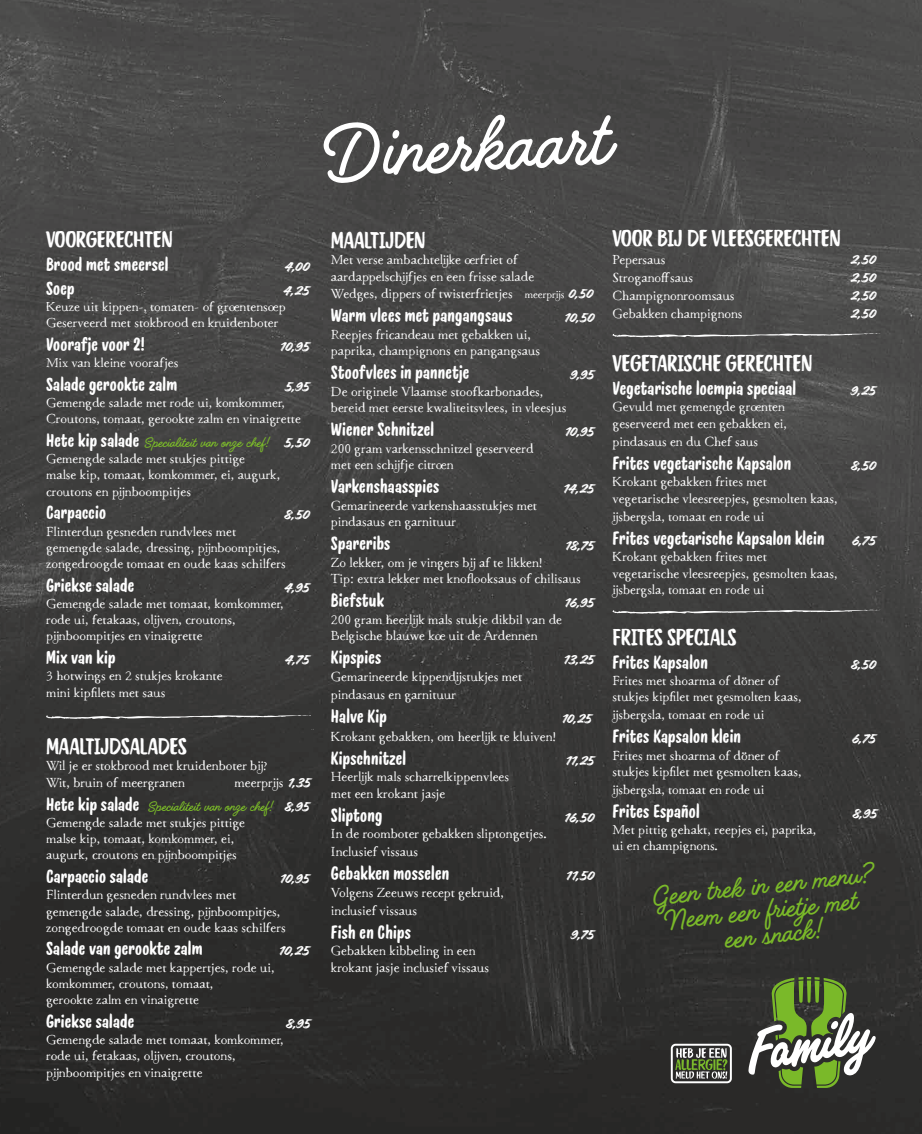
<style>
.page{position:relative;width:922px;height:1134px;background:#fff}
.page>*{position:absolute;margin:0;border:0;box-sizing:border-box;transform-origin:0 0}
.t1{font:89.88px "Handelson Three";color:#fff}
.t2{font:32.5px/25px "Handelson Three";color:#7ab929;text-align:center}
.t3{font:22.5px "Quotes Caps";color:#fff}
.t4{font:22.12px "Quotes Caps";color:#fff}
.t5{font:20px "Handelson Four";color:#fff}
.t6{font:19.75px "Handelson Four";color:#fff}
.t7{font:16px "Handelson Three";color:#7ab929}
.t8{font:15px "Handelson Two";color:#fff}
.t9{font:13.75px/16.5px "Macarons";color:#fff}
.t10{font:13.5px/16.2px "Macarons";color:#fff}
.s1{font-family:"Handelson Four";font-size:19.75px;color:#fff}
.s2{font-family:"Handelson Two";font-size:15px;color:#fff}
.s3{font-family:"Handelson Two";font-size:15px}
.s4{font-size:11.25px}
</style>
<div class="page">
<img style="left:0;top:0;width:921px;height:1134px">
<div style="left:670px;top:1044px;width:61px;height:39px;border:2px solid #fff;border-radius:4px"></div>
<svg style="left:675px;top:1048px;width:52px;height:31px;background:#6d785f"></svg>
<svg style="left:748px;top:977px;width:127px;height:111px"></svg>
<svg style="left:46px;top:715px;width:265px;height:4px"></svg>
<svg style="left:612px;top:333px;width:268px;height:5px"></svg>
<svg style="left:612px;top:609px;width:268px;height:5px"></svg>
<h1 class="t1" style="left:312px;top:107px;width:294px;rotate:-3deg">Dinerkaart</h1>
<h3 class="t4" style="left:46px;top:226px;width:128px">VOORGERECHTEN</h3>
<h3 class="t6" style="left:46px;top:253px;width:124px">Brood met smeersel</h3>
<p class="t8" style="left:284px;top:258px;width:26px">4,00</p>
<h3 class="t6" style="left:46px;top:276px;width:30px">Soep</h3>
<p class="t8" style="left:283px;top:282px;width:27px">4,25</p>
<p class="t10" style="left:46px;top:299px;width:241px">Keuze uit kippen-, tomaten- of groentensoep<br>Geserveerd met stokbrood en kruidenboter</p>
<h3 class="t6" style="left:46px;top:332px;width:100px">Voorafje voor 2!</h3>
<p class="t8" style="left:279px;top:338px;width:31px">10,95</p>
<p class="t10" style="left:46px;top:355px;width:134px">Mix van kleine voorafjes</p>
<h3 class="t6" style="left:46px;top:372px;width:133px">Salade gerookte zalm</h3>
<p class="t8" style="left:284px;top:378px;width:26px">5,95</p>
<p class="t10" style="left:46px;top:395px;width:256px">Gemengde salade met rode ui, komkommer,<br>Croutons, tomaat, gerookte zalm en vinaigrette</p>
<p class="t7" style="left:46px;top:434px;width:264px"><span class="s1">Hete kip salade</span> Specialiteit van onze chef! <span class="s2">5,50</span></p>
<p class="t10" style="left:46px;top:451px;width:236px">Gemengde salade met stukjes pittige<br>malse kip, tomaat, komkommer, ei, augurk, croutons en pijnboompitjes</p>
<h3 class="t6" style="left:46px;top:501px;width:62px">Carpaccio</h3>
<p class="t8" style="left:284px;top:507px;width:26px">8,50</p>
<p class="t10" style="left:46px;top:523px;width:241px">Flinterdun gesneden rundvlees met gemengde salade, dressing, pijnboompitjes, zongedroogde tomaat en oude kaas schilfers</p>
<h3 class="t6" style="left:46px;top:573px;width:90px">Griekse salade</h3>
<p class="t8" style="left:284px;top:579px;width:27px">4,95</p>
<p class="t10" style="left:46px;top:596px;width:239px">Gemengde salade met tomaat, komkommer, rode ui, fetakaas, olijven, croutons, pijnboompitjes en vinaigrette</p>
<h3 class="t6" style="left:46px;top:646px;width:71px">Mix van kip</h3>
<p class="t8" style="left:284px;top:651px;width:26px">4,75</p>
<p class="t10" style="left:46px;top:668px;width:178px">3 hotwings en 2 stukjes krokante mini kipfilets met saus</p>
<h3 class="t4" style="left:46px;top:732px;width:142px">MAALTIJDSALADES</h3>
<p class="t9" style="left:46px;top:757px;width:223px;line-height:17.4px">Wil je er stokbrood met kruidenboter bij?<br>Wit, bruin of meergranen</p>
<p class="t9" style="left:234px;top:775px;width:77px">meerprijs <span class="s3">1,35</span></p>
<p class="t7" style="left:46px;top:798px;width:264px"><span class="s1">Hete kip salade</span> Specialiteit van onze chef! <span class="s2">8,95</span></p>
<p class="t10" style="left:46px;top:815px;width:200px">Gemengde salade met stukjes pittige malse kip, tomaat, komkommer, ei, augurk, croutons en pijnboompitjes</p>
<h3 class="t6" style="left:46px;top:865px;width:104px">Carpaccio salade</h3>
<p class="t8" style="left:279px;top:870px;width:31px">10,95</p>
<p class="t10" style="left:46px;top:887px;width:241px">Flinterdun gesneden rundvlees met gemengde salade, dressing, pijnboompitjes, zongedroogde tomaat en oude kaas schilfers</p>
<h3 class="t6" style="left:46px;top:937px;width:158px">Salade van gerookte zalm</h3>
<p class="t8" style="left:278px;top:943px;width:32px">10,25</p>
<p class="t10" style="left:46px;top:959px;width:230px">Gemengde salade met kappertjes, rode ui, komkommer, croutons, tomaat,<br>gerookte zalm en vinaigrette</p>
<h3 class="t6" style="left:46px;top:1009px;width:90px">Griekse salade</h3>
<p class="t8" style="left:285px;top:1015px;width:26px">8,95</p>
<p class="t10" style="left:46px;top:1032px;width:239px">Gemengde salade met tomaat, komkommer, rode ui, fetakaas, olijven, croutons, pijnboompitjes en vinaigrette</p>
<h3 class="t3" style="left:331px;top:226px;width:96px">MAALTIJDEN</h3>
<p class="t9" style="left:331px;top:252px;width:263px;line-height:17px">Met verse ambachtelijke oerfriet of aardappelschijfjes en een frisse salade<br>Wedges, dippers of twisterfrietjes <span class="s4">meerprijs</span> <span class="s3">0,50</span></p>
<h3 class="t5" style="left:331px;top:303px;width:183px">Warm vlees met pangangsaus</h3>
<p class="t8" style="left:563px;top:309px;width:32px">10,50</p>
<p class="t9" style="left:331px;top:326px;width:210px">Reepjes fricandeau met gebakken ui, paprika, champignons en pangangsaus</p>
<h3 class="t5" style="left:331px;top:360px;width:140px">Stoofvlees in pannetje</h3>
<p class="t8" style="left:569px;top:366px;width:26px">9,95</p>
<p class="t9" style="left:331px;top:383px;width:237px">De originele Vlaamse stoofkarbonades, bereid met eerste kwaliteitsvlees, in vleesjus</p>
<h3 class="t5" style="left:331px;top:417px;width:105px">Wiener Schnitzel</h3>
<p class="t8" style="left:563px;top:423px;width:31px">10,95</p>
<p class="t9" style="left:331px;top:440px;width:204px">200 gram varkensschnitzel geserveerd met een schijfje citroen</p>
<h3 class="t5" style="left:331px;top:474px;width:110px">Varkenshaasspies</h3>
<p class="t8" style="left:562px;top:480px;width:33px">14,25</p>
<p class="t9" style="left:331px;top:497px;width:207px">Gemarineerde varkenshaasstukjes met pindasaus en garnituur</p>
<h3 class="t5" style="left:331px;top:531px;width:61px">Spareribs</h3>
<p class="t8" style="left:564px;top:537px;width:31px">18,75</p>
<p class="t9" style="left:331px;top:554px;width:251px">Zo lekker, om je vingers bij af te likken!<br>Tip: extra lekker met knoflooksaus of chilisaus</p>
<h3 class="t5" style="left:331px;top:588px;width:55px">Biefstuk</h3>
<p class="t8" style="left:563px;top:594px;width:32px">16,95</p>
<p class="t9" style="left:331px;top:611px;width:232px">200 gram heerlijk mals stukje dikbil van de<br>Belgische blauwe koe uit de Ardennen</p>
<h3 class="t5" style="left:331px;top:645px;width:52px">Kipspies</h3>
<p class="t8" style="left:562px;top:651px;width:33px">13,25</p>
<p class="t9" style="left:331px;top:667px;width:193px;line-height:18px">Gemarineerde kippendijstukjes met pindasaus en garnituur</p>
<h3 class="t5" style="left:331px;top:704px;width:58px">Halve Kip</h3>
<p class="t8" style="left:560px;top:710px;width:32px">10,25</p>
<p class="t9" style="left:331px;top:728px;width:227px">Krokant gebakken, om heerlijk te kluiven!</p>
<h3 class="t5" style="left:331px;top:746px;width:77px">Kipschnitzel</h3>
<p class="t8" style="left:564px;top:752px;width:31px">11,25</p>
<p class="t9" style="left:331px;top:769px;width:179px">Heerlijk mals scharrelkippenvlees met een krokant jasje</p>
<h3 class="t5" style="left:331px;top:803px;width:53px">Sliptong</h3>
<p class="t8" style="left:563px;top:809px;width:32px">16,50</p>
<p class="t9" style="left:331px;top:825px;width:217px;line-height:18px">In de roomboter gebakken sliptongetjes.<br>Inclusief vissaus</p>
<h3 class="t5" style="left:331px;top:861px;width:120px">Gebakken mosselen</h3>
<p class="t8" style="left:564px;top:867px;width:30px">11,50</p>
<p class="t9" style="left:331px;top:883px;width:174px;line-height:18px">Volgens Zeeuws recept gekruid, inclusief vissaus</p>
<h3 class="t5" style="left:331px;top:920px;width:82px">Fish en Chips</h3>
<p class="t8" style="left:569px;top:926px;width:25px">9,75</p>
<p class="t9" style="left:331px;top:943px;width:159px">Gebakken kibbeling in een krokant jasje inclusief vissaus</p>
<h3 class="t3" style="left:612px;top:224px;width:229px">VOOR BIJ DE VLEESGERECHTEN</h3>
<p class="t9" style="left:612px;top:252px;width:54px">Pepersaus</p>
<p class="t8" style="left:849px;top:251px;width:27px">2,50</p>
<p class="t9" style="left:612px;top:270px;width:82px">Stroganoffsaus</p>
<p class="t8" style="left:849px;top:269px;width:27px">2,50</p>
<p class="t9" style="left:612px;top:288px;width:123px">Champignonroomsaus</p>
<p class="t8" style="left:849px;top:287px;width:27px">2,50</p>
<p class="t9" style="left:612px;top:306px;width:131px">Gebakken champignons</p>
<p class="t8" style="left:849px;top:305px;width:27px">2,50</p>
<h3 class="t3" style="left:612px;top:349px;width:201px">VEGETARISCHE GERECHTEN</h3>
<h3 class="t5" style="left:612px;top:376px;width:185px">Vegetarische loempia speciaal</h3>
<p class="t8" style="left:849px;top:382px;width:27px">9,25</p>
<p class="t9" style="left:612px;top:399px;width:176px">Gevuld met gemengde groenten geserveerd met een gebakken ei,</p>
<p class="t9" style="left:612px;top:433px;width:147px">pindasaus en du Chef saus</p>
<h3 class="t5" style="left:612px;top:451px;width:180px">Frites vegetarische Kapsalon</h3>
<p class="t8" style="left:850px;top:457px;width:26px">8,50</p>
<p class="t9" style="left:612px;top:474px;width:227px">Krokant gebakken frites met<br>vegetarische vleesreepjes, gesmolten kaas,</p>
<p class="t9" style="left:612px;top:508px;width:153px">ijsbergsla, tomaat en rode ui</p>
<h3 class="t5" style="left:612px;top:526px;width:213px">Frites vegetarische Kapsalon klein</h3>
<p class="t8" style="left:851px;top:532px;width:25px">6,75</p>
<p class="t9" style="left:612px;top:549px;width:227px">Krokant gebakken frites met<br>vegetarische vleesreepjes, gesmolten kaas, ijsbergsla, tomaat en rode ui</p>
<h3 class="t3" style="left:612px;top:623px;width:125px">FRITES SPECIALS</h3>
<h3 class="t5" style="left:612px;top:650px;width:97px">Frites Kapsalon</h3>
<p class="t8" style="left:850px;top:656px;width:26px">8,50</p>
<p class="t10" style="left:612px;top:673px;width:190px">Frites met shoarma of döner of stukjes kipfilet met gesmolten kaas,</p>
<p class="t10" style="left:612px;top:707px;width:153px">ijsbergsla, tomaat en rode ui</p>
<h3 class="t5" style="left:612px;top:725px;width:130px">Frites Kapsalon klein</h3>
<p class="t8" style="left:851px;top:731px;width:25px">6,75</p>
<p class="t10" style="left:612px;top:747px;width:190px">Frites met shoarma of döner of stukjes kipfilet met gesmolten kaas,</p>
<p class="t10" style="left:612px;top:782px;width:153px">ijsbergsla, tomaat en rode ui</p>
<h3 class="t5" style="left:612px;top:799px;width:89px">Frites Español</h3>
<p class="t8" style="left:851px;top:805px;width:26px">8,95</p>
<p class="t10" style="left:612px;top:822px;width:205px">Met pittig gehakt, reepjes ei, paprika, ui en champignons.</p>
<h2 class="t2" style="left:650px;top:886px;width:223px;rotate:-6deg">Geen trek in een menu?<br>Neem een frietje met een snack!</h2>
</div>
